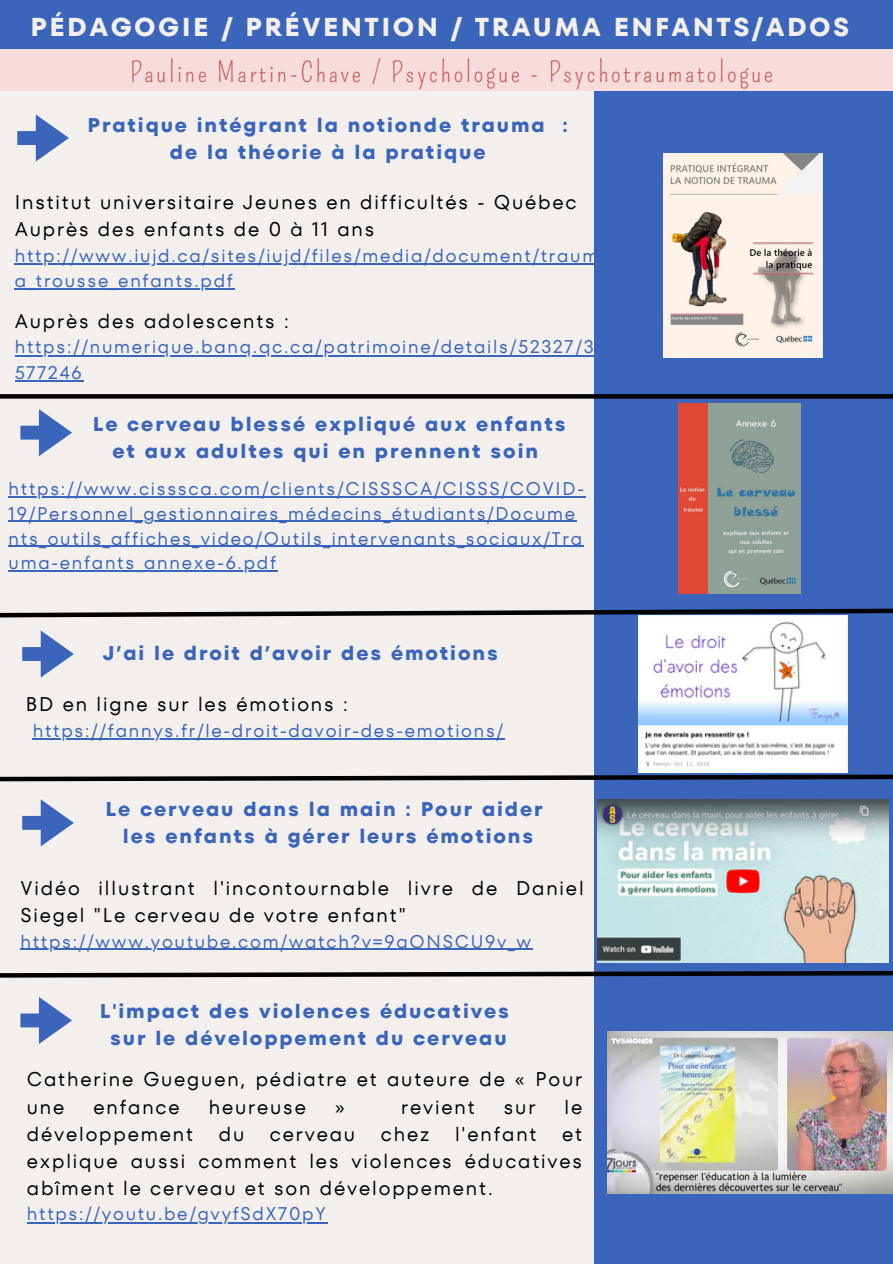
<style>
.page{position:relative;width:893px;height:1264px;background:#fff}
.page>*{position:absolute;margin:0;border:0;box-sizing:border-box;transform-origin:0 0}
.t1{font:27.6px "Pompiere";letter-spacing:.095em;color:#c85f5f}
.t2{font:700 25.8px "TT Fors";letter-spacing:.095em;color:#f3efec}
.t3{font:19.8px/27px "TT Fors";letter-spacing:.095em;color:#000}
.t4{font:700 19.8px/27px "TT Fors";letter-spacing:.095em;color:#3a65bb;text-align:center}
.t5{font:18.3px/24.8px "TT Fors";letter-spacing:.095em;color:#3a65bb}
</style>
<div class="page">
<div style="left:579px;top:70px;width:313px;height:1193px;background:#3a65bb"></div>
<div style="left:0;top:86px;width:594px;height:1177px;background:#f3efec"></div>
<div style="left:0;top:0;width:892px;height:54px;background:#3a65bb"></div>
<div style="left:0;top:50px;width:892px;height:41px;background:#f6dcdc"></div>
<svg style="left:17px;top:114px;width:52px;height:47px"></svg>
<svg style="left:0;top:394px;width:892px;height:4px;fill:#000"></svg>
<svg style="left:0;top:608px;width:892px;height:12px"></svg>
<svg style="left:0;top:772px;width:892px;height:10px"></svg>
<svg style="left:20px;top:409px;width:52px;height:47px"></svg>
<svg style="left:22px;top:630px;width:52px;height:47px"></svg>
<svg style="left:22px;top:799px;width:52px;height:47px"></svg>
<svg style="left:0;top:971px;width:892px;height:7px"></svg>
<svg style="left:20px;top:997px;width:52px;height:46px"></svg>
<img style="left:678px;top:403px;width:122px;height:190px">
<img style="left:663px;top:153px;width:159px;height:204px">
<img style="left:597px;top:799px;width:291px;height:163px">
<img style="left:607px;top:1031px;width:285px;height:162px">
<hr style="left:15px;top:263px;width:585px;height:2px;background:#3a65bb">
<hr style="left:15px;top:288px;width:220px;height:2px;background:#3a65bb">
<hr style="left:15px;top:355px;width:580px;height:2px;background:#3a65bb">
<hr style="left:15px;top:380px;width:69px;height:2px;background:#3a65bb">
<hr style="left:9px;top:496px;width:576px;height:1px;background:#3a65bb">
<hr style="left:9px;top:521px;width:568px;height:1px;background:#3a65bb">
<hr style="left:9px;top:545px;width:575px;height:2px;background:#3a65bb">
<hr style="left:9px;top:570px;width:269px;height:1px;background:#3a65bb">
<hr style="left:20px;top:948px;width:512px;height:1px;background:#3a65bb">
<hr style="left:27px;top:1221px;width:300px;height:2px;background:#3a65bb">
<img style="left:638px;top:615px;width:209px;height:157px">
<hr style="left:33px;top:738px;width:472px;height:1px;background:#3a65bb">
<h2 class="t2" style="left:30px;top:9px;width:820px">PÉDAGOGIE / PRÉVENTION / TRAUMA ENFANTS/ADOS</h2>
<h1 class="t1" style="left:130px;top:56px;width:644px">Pauline Martin-Chave / Psychologue - Psychotraumatologue</h1>
<p class="t4" style="left:87px;top:111px;width:482px">Pratique intégrant la notionde trauma : de la théorie à la pratique</p>
<p class="t3" style="left:15px;top:189px;width:563px">Institut universitaire Jeunes en difficultés - Québec<br>Auprès des enfants de 0 à 11 ans</p>
<p class="t5" style="left:15px;top:242px;width:585px;line-height:25.2px">http://www.iujd.ca/sites/iujd/files/media/document/traum a_trousse_enfants.pdf</p>
<p class="t3" style="left:15px;top:308px;width:276px">Auprès des adolescents :</p>
<p class="t5" style="left:15px;top:334px;width:580px;line-height:25.2px">https://numerique.banq.qc.ca/patrimoine/details/52327/3<br>577246</p>
<p class="t4" style="left:93px;top:410px;width:474px">Le cerveau blessé expliqué aux enfants et aux adultes qui en prennent soin</p>
<p class="t5" style="left:9px;top:476px;width:577px">https://www.cisssca.com/clients/CISSSCA/CISSS/COVID-19/Personnel_gestionnaires_médecins_étudiants/Docume nts_outils_affiches_video/Outils_intervenants_sociaux/Tra uma-enfants_annexe-6.pdf</p>
<p class="t4" style="left:103px;top:639px;width:396px">J’ai le droit d’avoir des émotions</p>
<p class="t3" style="left:26px;top:690px;width:323px">BD en ligne sur les émotions :</p>
<p class="t5" style="left:33px;top:718px;width:472px">https://fannys.fr/le-droit-davoir-des-emotions/</p>
<p class="t4" style="left:106px;top:796px;width:438px">Le cerveau dans la main : Pour aider les enfants à gérer leurs émotions</p>
<p class="t3" style="left:20px;top:874px;width:564px">Vidéo illustrant l'incontournable livre de Daniel<br>Siegel "Le cerveau de votre enfant"</p>
<p class="t5" style="left:20px;top:928px;width:512px">https://www.youtube.com/watch?v=9aONSCU9v_w</p>
<p class="t4" style="left:100px;top:997px;width:411px">L'impact des violences éducatives sur le développement du cerveau</p>
<p class="t3" style="left:27px;top:1066px;width:556px">Catherine Gueguen, pédiatre et auteure de « Pour une</p>
<p class="t3" style="left:93px;top:1093px;width:88px">enfance</p>
<p class="t3" style="left:209px;top:1093px;width:99px">heureuse</p>
<p class="t3" style="left:335px;top:1093px;width:11px">»</p>
<p class="t3" style="left:401px;top:1093px;width:75px">revient</p>
<p class="t3" style="left:504px;top:1093px;width:33px">sur</p>
<p class="t3" style="left:564px;top:1093px;width:19px">le</p>
<p class="t3" style="left:27px;top:1120px;width:168px">développement</p>
<p class="t3" style="left:219px;top:1120px;width:27px">du</p>
<p class="t3" style="left:270px;top:1120px;width:87px">cerveau</p>
<p class="t3" style="left:381px;top:1120px;width:50px">chez</p>
<p class="t3" style="left:455px;top:1120px;width:83px">l'enfant</p>
<p class="t3" style="left:27px;top:1120px;width:556px;text-align:justify;text-indent:535px">et explique aussi comment les violences éducatives abîment le cerveau et son développement.</p>
<p class="t5" style="left:27px;top:1200px;width:300px">https://youtu.be/gvyfSdX70pY</p>
</div>
